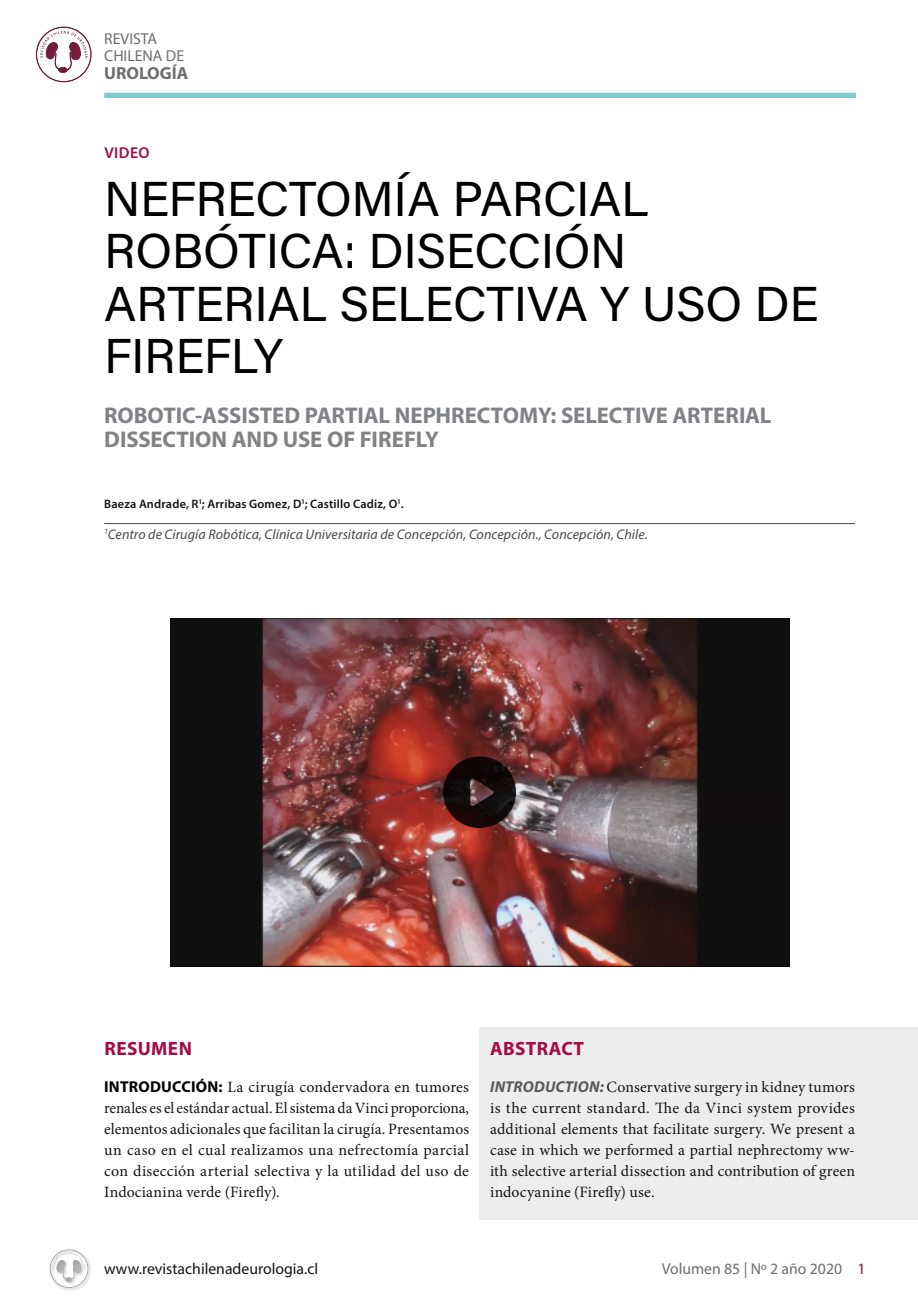
<style>
.page{position:relative;width:918px;height:1315px;background:#fff}
.page>*{position:absolute;margin:0;border:0;box-sizing:border-box;transform-origin:0 0}
.t1{font:49px/52.5px "Acumin Pro";letter-spacing:-.01em;color:#000}
.t2{font:700 22.75px/24.5px "Myriad Pro";letter-spacing:-.005em;color:#808285}
.t3{font:700 19.25px "Myriad Pro";letter-spacing:.02em;color:#a40b47}
.t4{font:700 17.5px "Myriad Pro";color:#6d6e71}
.t5{font:15.75px/21px "Minion Pro";letter-spacing:.015em;color:#141414;text-align:justify}
.t6{font:15.75px/17.5px "Myriad Pro";color:#6d6e71}
.t7{font:15.75px "Myriad Pro";color:#141414}
.t8{font:600 15.75px "Myriad Pro";letter-spacing:.03em;color:#a40b47}
.t9{font:italic 14px "Myriad Pro";letter-spacing:.005em;color:#4b4947}
.t10{font:600 12.25px "Myriad Pro";letter-spacing:.015em;color:#141414}
.s1{font-family:"Myriad Pro";font-weight:700;color:#000}
.s2{font-family:"Myriad Pro";font-weight:700;font-style:italic;color:#58595b}
.s3{color:#8d0f48}
</style>
<div class="page">
<div style="left:479px;top:1027px;width:439px;height:192px;background:#eceded"></div>
<div style="left:20px;top:1227px;width:97px;height:71px;background:#000;opacity:.07"></div>
<svg style="left:53px;top:1252px;width:33px;height:29px"></svg>
<svg style="left:40px;top:31px;width:48px;height:42px"></svg>
<div style="left:104px;top:93px;width:752px;height:5px;background:#7dcdca"></div>
<hr style="left:104px;top:523px;width:751px;height:1px;background:#4b4947">
<img style="left:170px;top:618px;width:619px;height:348px">
<svg style="left:443px;top:756px;width:73px;height:72px;background:#351b1a"></svg>
<p class="t6" style="left:104px;top:30px;width:81px">REVISTA<br>CHILENA DE</p>
<p class="t4" style="left:104px;top:62px;width:86px">UROLOGÍA</p>
<p class="t8" style="left:104px;top:143px;width:47px">VIDEO</p>
<h1 class="t1" style="left:104px;top:170px;width:716px">NEFRECTOMÍA PARCIAL<br>ROBÓTICA: DISECCIÓN<br>ARTERIAL SELECTIVA Y USO DE<br>FIREFLY</h1>
<h2 class="t2" style="left:104px;top:402px;width:669px">ROBOTIC-ASSISTED PARTIAL NEPHRECTOMY: SELECTIVE ARTERIAL<br>DISSECTION AND USE OF FIREFLY</h2>
<p class="t10" style="left:104px;top:496px;width:301px">Baeza Andrade, R<sup>1</sup>; Arribas Gomez, D<sup>1</sup>; Castillo Cadiz, O<sup>1</sup>.</p>
<p class="t9" style="left:104px;top:525px;width:545px"><sup>1</sup>Centro de Cirugía Robótica, Clínica Universitaria de Concepción, Concepción., Concepción, Chile.</p>
<p class="t3" style="left:104px;top:1036px;width:89px">RESUMEN</p>
<p class="t5" style="left:104px;top:1077px;width:366px"><span class="s1">INTRODUCCIÓN:</span> La cirugía condervadora en tumores renales es el estándar actual. El sistema da Vinci proporciona, elementos adicionales que facilitan la cirugía. Presentamos un caso en el cual realizamos una nefrectomía parcial con disección arterial selectiva y la utilidad del uso de Indocianina verde (Firefly).</p>
<p class="t3" style="left:490px;top:1036px;width:95px">ABSTRACT</p>
<p class="t5" style="left:490px;top:1077px;width:366px"><span class="s2">INTRODUCTION:</span> Conservative surgery in kidney tumors is the current standard. The da Vinci system provides additional elements that facilitate surgery. We present a case in which we performed a partial nephrectomy ww&shy;ith selective arterial dissection and contribution of green indocyanine (Firefly) use.</p>
<p class="t7" style="left:104px;top:1258px;width:215px">www.revistachilenadeurologia.cl</p>
<p class="t6" style="left:662px;top:1259px;width:205px">Volumen 85 | Nº 2 año 2020 <span class="s3">1</span></p>
</div>
